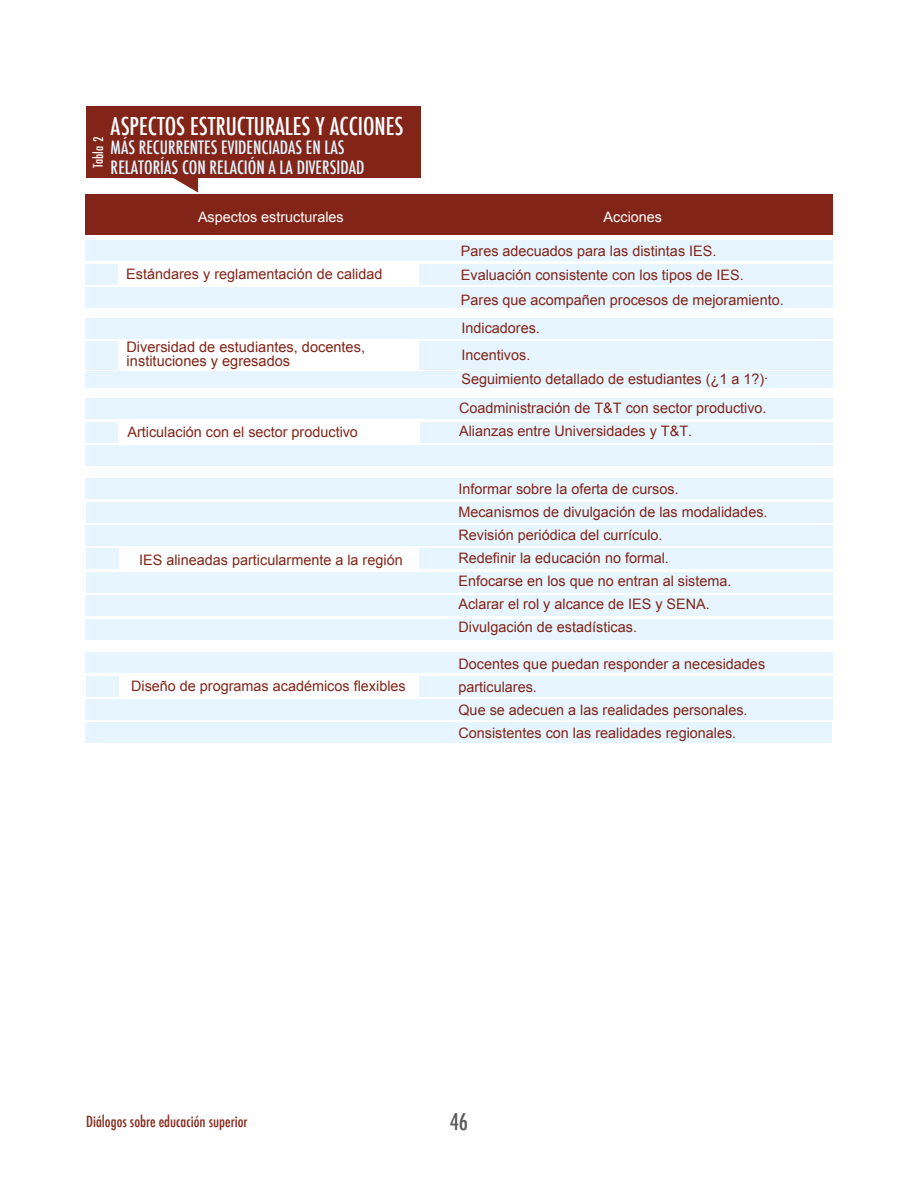
<style>
.page{position:relative;width:918px;height:1188px;background:#fff}
.page>*{position:absolute;margin:0;border:0;box-sizing:border-box;transform-origin:0 0}
.t1{font:500 condensed 24px "Futura";color:#fff}
.t2{font:500 condensed 22.5px "Futura";color:#595959}
.t3{font:500 condensed 18px/19.5px "Futura";color:#e6f5ff}
.t4{font:500 condensed 15px "Futura";color:#862b1e}
.t5{font:14.55px/14.5px "Arial";color:#822417}
.t6{font:14.4px/23.1px "Arial";color:#822417}
.t7{font:14.4px "Arial";color:#fff}
.t8{font:500 condensed 12.9px "Futura";color:#fff}
</style>
<div class="page">
<div style="left:85px;top:240px;width:747px;height:20px;background:#e6f5ff"></div>
<div style="left:419px;top:264px;width:413px;height:20px;background:#e6f5ff"></div>
<div style="left:85px;top:288px;width:747px;height:20px;background:#e6f5ff"></div>
<div style="left:85px;top:194px;width:747px;height:41px;background:#822417"></div>
<div style="left:85px;top:264px;width:32px;height:20px;background:#e6f5ff"></div>
<div style="left:86px;top:342px;width:32px;height:28px;background:#e6f5ff"></div>
<div style="left:86px;top:319px;width:747px;height:20px;background:#e6f5ff"></div>
<div style="left:420px;top:342px;width:413px;height:28px;background:#e6f5ff"></div>
<div style="left:86px;top:372px;width:747px;height:16px;background:#e6f5ff"></div>
<div style="left:86px;top:422px;width:32px;height:21px;background:#e6f5ff"></div>
<div style="left:87px;top:549px;width:32px;height:20px;background:#e6f5ff"></div>
<div style="left:87px;top:676px;width:32px;height:21px;background:#e6f5ff"></div>
<div style="left:86px;top:398px;width:747px;height:21px;background:#e6f5ff"></div>
<div style="left:420px;top:422px;width:413px;height:21px;background:#e6f5ff"></div>
<div style="left:86px;top:445px;width:747px;height:21px;background:#e6f5ff"></div>
<div style="left:86px;top:478px;width:747px;height:21px;background:#e6f5ff"></div>
<div style="left:87px;top:502px;width:746px;height:20px;background:#e6f5ff"></div>
<div style="left:86px;top:525px;width:747px;height:21px;background:#e6f5ff"></div>
<div style="left:420px;top:549px;width:413px;height:20px;background:#e6f5ff"></div>
<div style="left:87px;top:572px;width:746px;height:21px;background:#e6f5ff"></div>
<div style="left:86px;top:596px;width:747px;height:20px;background:#e6f5ff"></div>
<div style="left:86px;top:619px;width:747px;height:20px;background:#e6f5ff"></div>
<div style="left:86px;top:652px;width:747px;height:21px;background:#e6f5ff"></div>
<div style="left:420px;top:676px;width:413px;height:21px;background:#e6f5ff"></div>
<div style="left:86px;top:699px;width:747px;height:21px;background:#e6f5ff"></div>
<div style="left:86px;top:723px;width:746px;height:20px;background:#e6f5ff"></div>
<svg style="left:173px;top:178px;width:25px;height:15px"></svg>
<div style="left:86px;top:106px;width:335px;height:72px;background:#822417"></div>
<h1 class="t1" style="left:111px;top:111px;width:294px">ASPECTOS ESTRUCTURALES Y ACCIONES</h1>
<p class="t3" style="left:111px;top:138px;width:255px">MÁS RECURRENTES EVIDENCIADAS EN LAS<br>RELATORÍAS CON RELACIÓN A LA DIVERSIDAD</p>
<p class="t8" style="left:90px;top:168px;width:33px;rotate:-89deg">Tabla 2</p>
<p class="t7" style="left:198px;top:207px;width:147px">Aspectos estructurales</p>
<p class="t7" style="left:604px;top:208px;width:60px">Acciones</p>
<p class="t6" style="left:461px;top:239px;width:324px;line-height:24.5px">Pares adecuados para las distintas IES.<br>Evaluación consistente con los tipos de IES.<br>Pares que acompañen procesos de mejoramiento.</p>
<p class="t6" style="left:461px;top:314px;width:80px;line-height:27.3px">Indicadores.<br>Incentivos.</p>
<p class="t6" style="left:459px;top:365px;width:310px;line-height:29px">Seguimiento detallado de estudiantes (¿1 a 1?).<br>Coadministración de T&amp;T con sector productivo.</p>
<p class="t6" style="left:459px;top:420px;width:235px">Alianzas entre Universidades y T&amp;T.</p>
<p class="t6" style="left:126px;top:262px;width:258px">Estándares y reglamentación de calidad</p>
<p class="t5" style="left:126px;top:340px;width:240px">Diversidad de estudiantes, docentes, instituciones y egresados</p>
<p class="t6" style="left:127px;top:420px;width:232px">Articulación con el sector productivo</p>
<p class="t6" style="left:139px;top:549px;width:265px">IES alineadas particularmente a la región</p>
<p class="t6" style="left:131px;top:674px;width:276px">Diseño de programas académicos flexibles</p>
<p class="t6" style="left:458px;top:477px;width:311px">Informar sobre la oferta de cursos.<br>Mecanismos de divulgación de las modalidades.<br>Revisión periódica del currículo.<br>Redefinir la educación no formal.<br>Enfocarse en los que no entran al sistema.<br>Aclarar el rol y alcance de IES y SENA.<br>Divulgación de estadísticas.</p>
<p class="t6" style="left:458px;top:652px;width:308px">Docentes que puedan responder a necesidades particulares.<br>Que se adecuen a las realidades personales.<br>Consistentes con las realidades regionales.</p>
<p class="t4" style="left:86px;top:1112px;width:163px">Diálogos sobre educación superior</p>
<h2 class="t2" style="left:450px;top:1107px;width:20px">46</h2>
</div>
